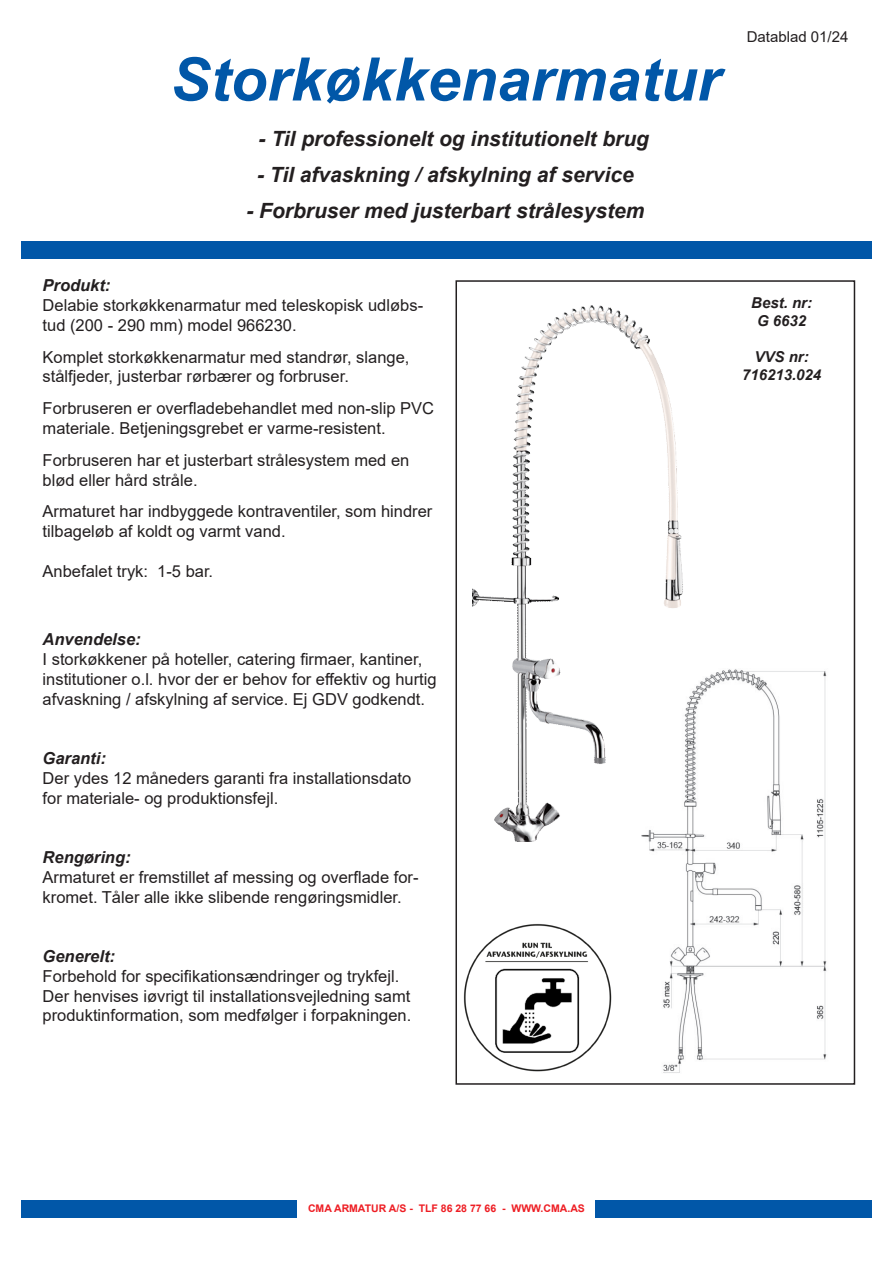
<style>
.page{position:relative;width:893px;height:1263px;background:#fff}
.page>*{position:absolute;margin:0;border:0;box-sizing:border-box;transform-origin:0 0}
.t1{font:italic 700 60px "Arial";color:#0157a8}
.t2{font:italic 700 21px "Arial";color:#231f20}
.t3{font:16.5px/19.8px "Arial";color:#231f20}
.t4{font:italic 700 16.5px "Arial";color:#231f20}
.t5{font:italic 700 15px "Arial";color:#231f20}
.t6{font:15px "Arial";color:#231f20}
.t7{font:700 10.5px "Arial";color:#ee1d23}
</style>
<div class="page">
<div style="left:21px;top:241px;width:851px;height:17px;background:#0157a8"></div>
<div style="left:21px;top:1201px;width:851px;height:17px;background:#0157a8"></div>
<div style="left:298px;top:1198px;width:297px;height:21px;background:#fff"></div>
<div style="left:455px;top:280px;width:400px;height:805px;border:2px solid #231f20"></div>
<img style="left:472px;top:305px;width:211px;height:537px">
<img style="left:634px;top:668px;width:193px;height:405px">
<img style="left:463px;top:924px;width:149px;height:148px">
<p class="t1" style="left:170px;top:39px;width:552px">Storkøkkenarmatur</p>
<p class="t2" style="left:259px;top:124px;width:392px">- Til professionelt og institutionelt brug</p>
<p class="t2" style="left:257px;top:160px;width:378px">- Til afvaskning / afskylning af service</p>
<p class="t2" style="left:246px;top:196px;width:399px">- Forbruser med justerbart strålesystem</p>
<p class="t6" style="left:747px;top:27px;width:103px">Datablad 01/24</p>
<p class="t4" style="left:43px;top:274px;width:69px">Produkt:</p>
<p class="t3" style="left:43px;top:295px;width:382px">Delabie storkøkkenarmatur med teleskopisk udløbs&shy;tud (200 - 290 mm) model 966230.</p>
<p class="t3" style="left:43px;top:347px;width:368px">Komplet storkøkkenarmatur med standrør, slange, stålfjeder, justerbar rørbærer og forbruser.</p>
<p class="t3" style="left:43px;top:398px;width:393px">Forbruseren er overfladebehandlet med non-slip PVC materiale. Betjeningsgrebet er varme-resistent.</p>
<p class="t3" style="left:43px;top:450px;width:368px">Forbruseren har et justerbart strålesystem med en blød eller hård stråle.</p>
<p class="t3" style="left:43px;top:502px;width:391px">Armaturet har indbyggede kontraventiler, som hindrer tilbageløb af koldt og varmt vand.</p>
<p class="t3" style="left:43px;top:561px;width:172px">Anbefalet tryk: 1-5 bar.</p>
<p class="t4" style="left:43px;top:628px;width:100px">Anvendelse:</p>
<p class="t3" style="left:43px;top:649px;width:395px">I storkøkkener på hoteller, catering firmaer, kantiner, institutioner o.l. hvor der er behov for effektiv og hurtig afvaskning / afskylning af service. Ej GDV godkendt.</p>
<p class="t4" style="left:43px;top:747px;width:65px">Garanti:</p>
<p class="t3" style="left:43px;top:768px;width:370px">Der ydes 12 måneders garanti fra installationsdato</p>
<p class="t3" style="left:43px;top:788px;width:237px">for materiale- og produktionsfejl.</p>
<p class="t4" style="left:43px;top:846px;width:89px">Rengøring:</p>
<p class="t3" style="left:43px;top:867px;width:377px">Armaturet er fremstillet af messing og overflade for-</p>
<p class="t3" style="left:43px;top:887px;width:361px">kromet. Tåler alle ikke slibende rengøringsmidler.</p>
<p class="t4" style="left:43px;top:945px;width:74px">Generelt:</p>
<p class="t3" style="left:43px;top:966px;width:358px">Forbehold for specifikationsændringer og trykfejl.</p>
<p class="t3" style="left:43px;top:986px;width:370px">Der henvises iøvrigt til installationsvejledning samt produktinformation, som medfølger i forpakningen.</p>
<p class="t5" style="left:751px;top:293px;width:62px">Best. nr:</p>
<p class="t5" style="left:757px;top:311px;width:51px">G 6632</p>
<p class="t5" style="left:755px;top:347px;width:56px">VVS nr:</p>
<p class="t5" style="left:742px;top:365px;width:81px">716213.024</p>
<p class="t7" style="left:308px;top:1201px;width:278px">CMA ARMATUR A/S - TLF 86 28 77 66 - WWW.CMA.AS</p>
</div>
